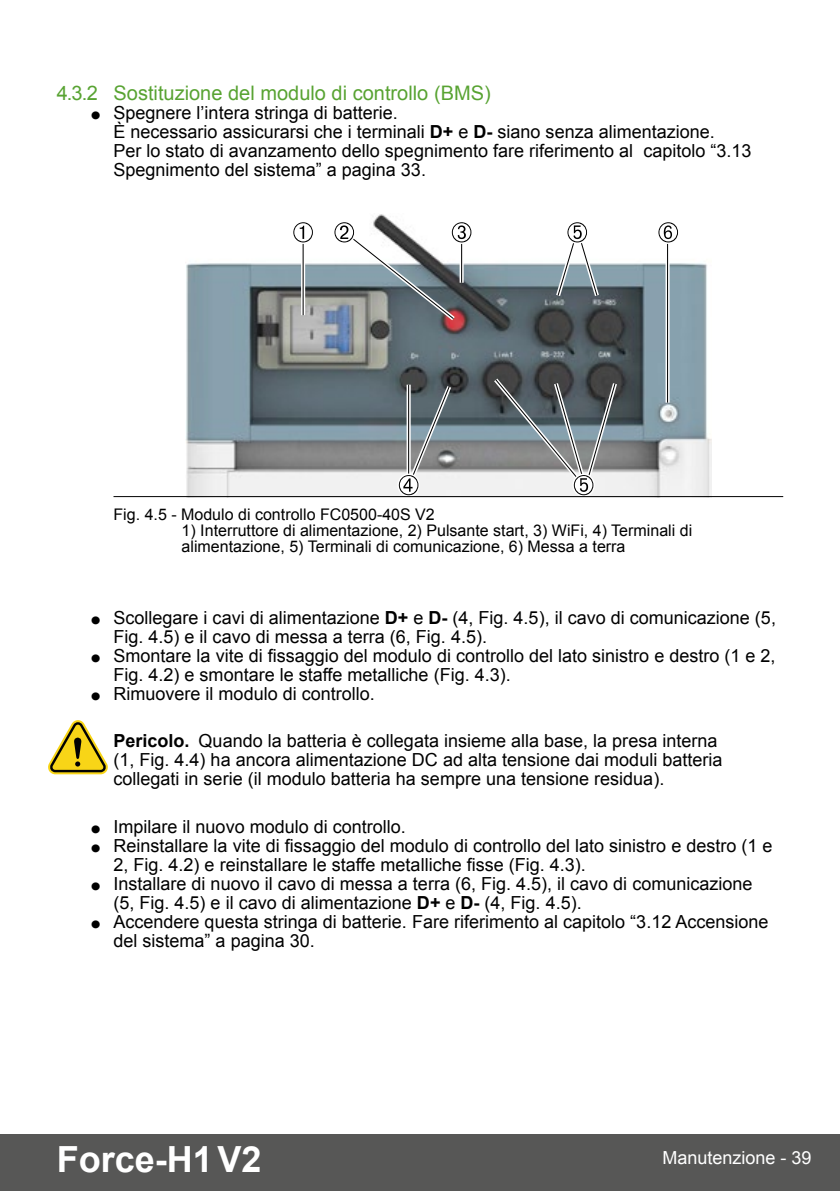
<style>
.page{position:relative;width:840px;height:1191px;background:#fff}
.page>*{position:absolute;margin:0;border:0;box-sizing:border-box;transform-origin:0 0}
.t1{font:700 36px "Arial";color:#fff}
.t2{font:20px "Arial";color:#58a332}
.t3{font:18px/19px "Arial";color:#000}
.t4{font:18px "Arial";color:#fff}
.t5{font:16px/16px "Arial";color:#000}
.s1{font-weight:700;font-size:28px}
.s2{font-weight:700}
</style>
<div class="page">
<div style="left:0;top:1134px;width:839px;height:57px;background:#575756"></div>
<img style="left:185px;top:214px;width:526px;height:284px">
<svg style="left:301px;top:244px;width:4px;height:71px"></svg>
<hr style="left:302px;top:233px;width:1px;height:82px;background:#000">
<svg style="left:665px;top:244px;width:4px;height:158px"></svg>
<hr style="left:666px;top:233px;width:1px;height:169px;background:#000">
<svg style="left:292px;top:221px;width:22px;height:23px"></svg>
<svg style="left:333px;top:221px;width:139px;height:103px"></svg>
<svg style="left:397px;top:381px;width:57px;height:115px"></svg>
<svg style="left:489px;top:374px;width:130px;height:122px"></svg>
<svg style="left:552px;top:221px;width:49px;height:79px"></svg>
<svg style="left:656px;top:221px;width:23px;height:23px"></svg>
<hr style="left:113px;top:496px;width:669px;height:1px;background:#000">
<svg style="left:48px;top:720px;width:60px;height:54px"></svg>
<p class="t2" style="left:57px;top:79px;width:435px">4.3.2 Sostituzione del modulo di controllo (BMS)</p>
<p class="t3" style="left:113px;top:103px;width:639px;text-indent:-23px"><span class="s1">•</span> Spegnere l’intera stringa di batterie.<br>È necessario assicurarsi che i terminali <span class="s2">D+</span> e <span class="s2">D-</span> siano senza alimentazione.<br>Per lo stato di avanzamento dello spegnimento fare riferimento al capitolo “3.13<br>Spegnimento del sistema” a pagina 33.</p>
<p class="t5" style="left:113px;top:506px;width:323px">Fig. 4.5 - Modulo di controllo FC0500-40S V2</p>
<p class="t5" style="left:181px;top:522px;width:512px">1) Interruttore di alimentazione, 2) Pulsante start, 3) WiFi, 4) Terminali di alimentazione, 5) Terminali di comunicazione, 6) Messa a terra</p>
<p class="t3" style="left:113px;top:608px;width:663px;text-indent:-23px"><span class="s1">•</span> Scollegare i cavi di alimentazione <span class="s2">D+</span> e <span class="s2">D-</span> (4, Fig. 4.5), il cavo di comunicazione (5,<br>Fig. 4.5) e il cavo di messa a terra (6, Fig. 4.5).</p>
<p class="t3" style="left:113px;top:646px;width:663px;text-indent:-23px"><span class="s1">•</span> Smontare la vite di fissaggio del modulo di controllo del lato sinistro e destro (1 e 2,<br>Fig. 4.2) e smontare le staffe metalliche (Fig. 4.3).</p>
<p class="t3" style="left:91px;top:684px;width:285px"><span class="s1">•</span> Rimuovere il modulo di controllo.</p>
<p class="t3" style="left:113px;top:731px;width:610px"><span class="s2">Pericolo.</span> Quando la batteria è collegata insieme alla base, la presa interna (1, Fig. 4.4) ha ancora alimentazione DC ad alta tensione dai moduli batteria collegati in serie (il modulo batteria ha sempre una tensione residua).</p>
<p class="t3" style="left:91px;top:817px;width:316px"><span class="s1">•</span> Impilare il nuovo modulo di controllo.</p>
<p class="t3" style="left:113px;top:836px;width:660px;text-indent:-23px"><span class="s1">•</span> Reinstallare la vite di fissaggio del modulo di controllo del lato sinistro e destro (1 e<br>2, Fig. 4.2) e reinstallare le staffe metalliche fisse (Fig. 4.3).</p>
<p class="t3" style="left:113px;top:874px;width:640px;text-indent:-23px"><span class="s1">•</span> Installare di nuovo il cavo di messa a terra (6, Fig. 4.5), il cavo di comunicazione (5, Fig. 4.5) e il cavo di alimentazione <span class="s2">D+</span> e <span class="s2">D-</span> (4, Fig. 4.5).</p>
<p class="t3" style="left:113px;top:912px;width:656px;text-indent:-23px"><span class="s1">•</span> Accendere questa stringa di batterie. Fare riferimento al capitolo “3.12 Accensione del sistema” a pagina 30.</p>
<h1 class="t1" style="left:57px;top:1135px;width:206px">Force-H1V2</h1>
<p class="t4" style="left:662px;top:1146px;width:151px">Manutenzione - 39</p>
</div>
